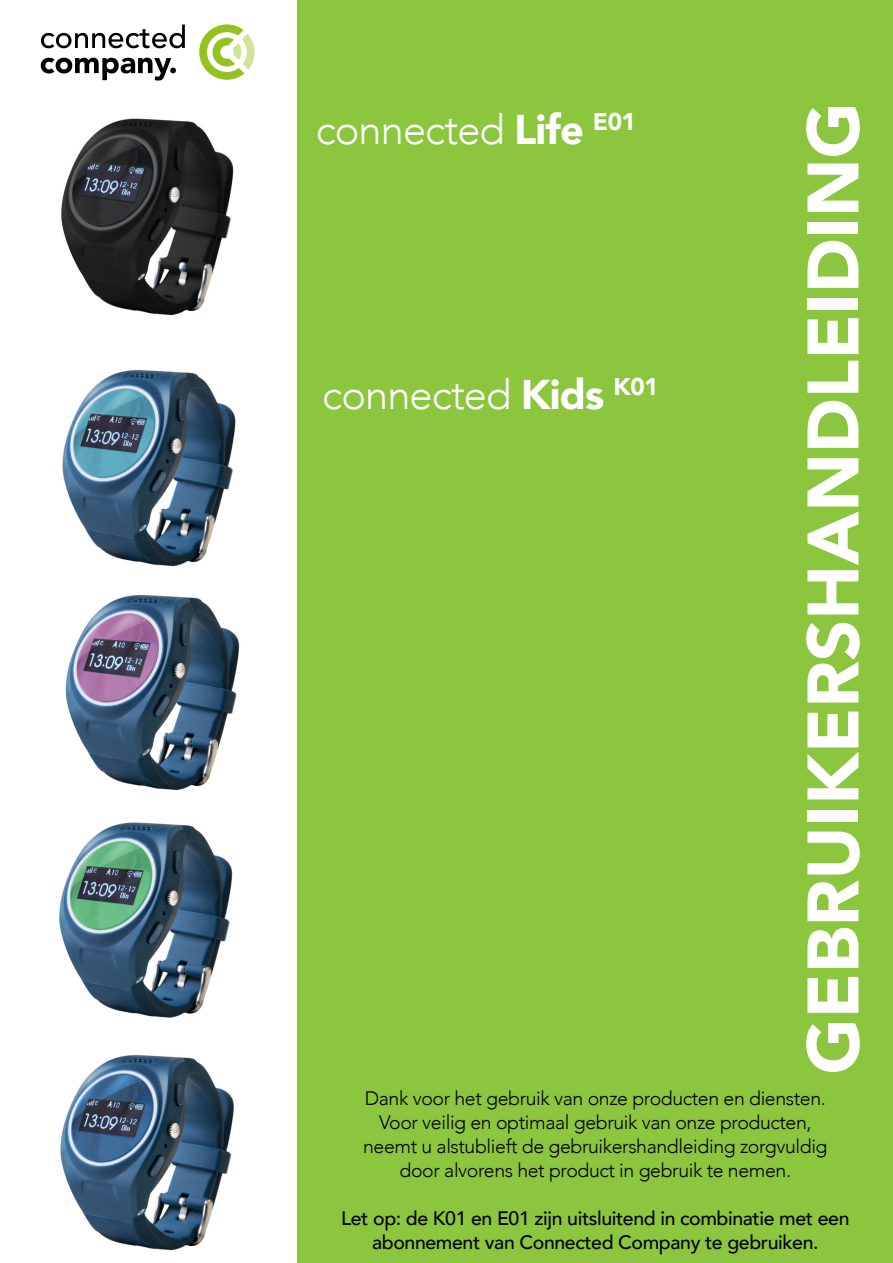
<style>
.page{position:relative;width:893px;height:1263px;background:#fff}
.page>*{position:absolute;margin:0;border:0;box-sizing:border-box;transform-origin:0 0}
.t1{font:900 72px "Avenir";color:#fff}
.t2{font:300 41.55px "Avenir";letter-spacing:-.02em;color:#fff}
.t3{font:300 19.5px "Avenir";letter-spacing:-.02em;color:#000001}
.t4{font:500 19.5px/24px "Avenir";letter-spacing:-.02em;color:#000001;text-align:center}
.s1{font-weight:900}
</style>
<div class="page">
<div style="left:298px;top:0;width:595px;height:1263px;background:#8bc63e"></div>
<svg style="left:41px;top:25px;width:144px;height:23px"></svg>
<svg style="left:41px;top:58px;width:135px;height:23px"></svg>
<svg style="left:199px;top:24px;width:56px;height:56px"></svg>
<img style="left:61px;top:118px;width:173px;height:198px">
<img style="left:59px;top:822px;width:174px;height:196px">
<img style="left:62px;top:370px;width:174px;height:197px">
<img style="left:65px;top:595px;width:175px;height:196px">
<img style="left:60px;top:1055px;width:174px;height:196px">
<p class="t2" style="left:316px;top:105px;width:322px">connected <span class="s1">Life</span> <sup>E01</sup></p>
<p class="t2" style="left:322px;top:370px;width:338px">connected <span class="s1">Kids</span> <sup>K01</sup></p>
<p class="t1" style="left:772px;top:1074px;width:973px;rotate:-90deg">GEBRUIKERSHANDLEIDING</p>
<p class="t3" style="left:365px;top:1087px;width:463px">Dank voor het gebruik van onze producten en diensten.</p>
<p class="t3" style="left:379px;top:1111px;width:434px">Voor veilig en optimaal gebruik van onze producten,</p>
<p class="t3" style="left:363px;top:1135px;width:466px">neemt u alstublieft de gebruikershandleiding zorgvuldig</p>
<p class="t3" style="left:400px;top:1159px;width:393px">door alvorens het product in gebruik te nemen.</p>
<p class="t4" style="left:341px;top:1205px;width:510px">Let op: de K01 en E01 zijn uitsluitend in combinatie met een abonnement van Connected Company te gebruiken.</p>
</div>
